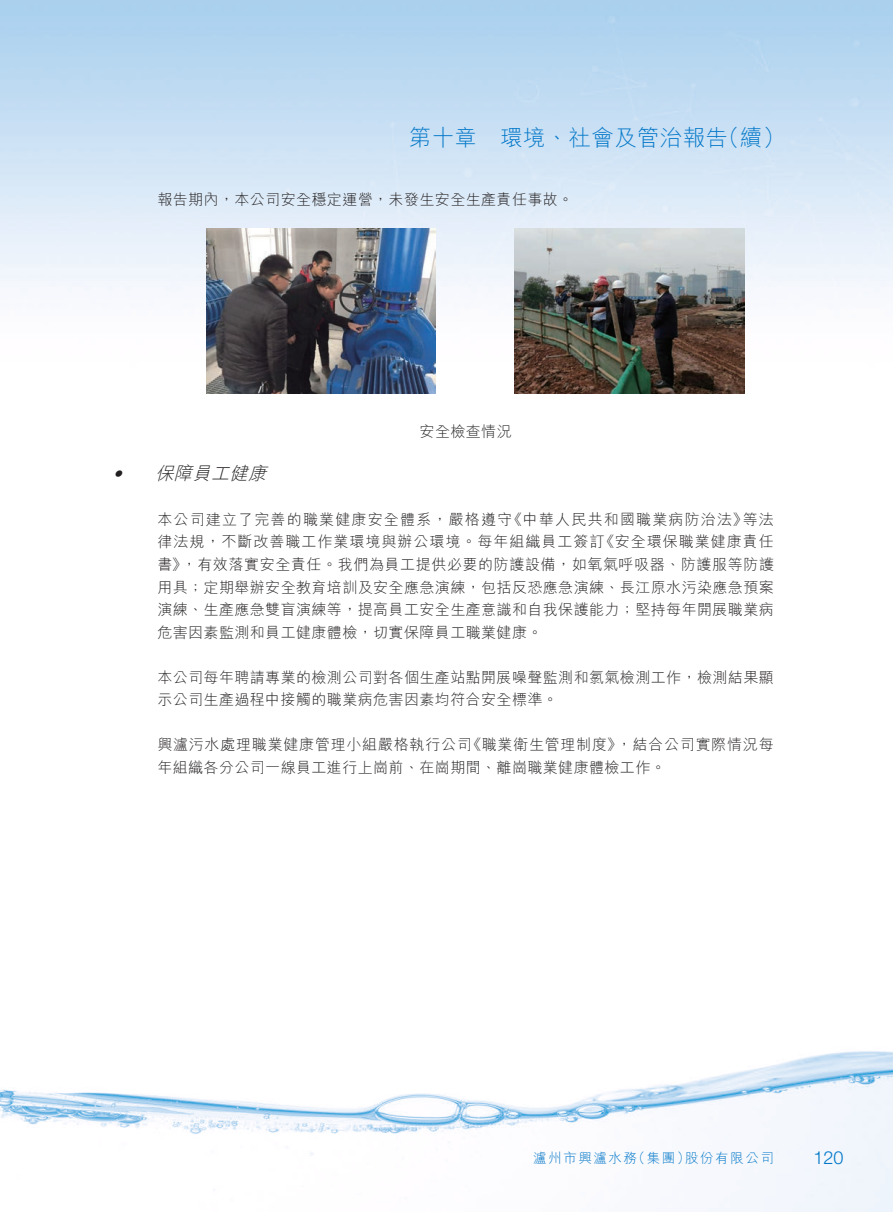
<style>
.page{position:relative;width:893px;height:1212px;background:#fff}
.page>*{position:absolute;margin:0;border:0;box-sizing:border-box;transform-origin:0 0}
.t1{font:300 22.5px "M Hei HK";letter-spacing:.015em;color:#0076c8}
.t2{font:italic 300 18px "M Hei HK";color:#231f20}
.t3{font:300 18px "Helvetica Neue LT Std";color:#0076c8}
.t4{font:italic 300 18px "Helvetica Neue LT Std";color:#231f20}
.t5{font:300 15px/22.5px "M Hei HK";letter-spacing:.03em;color:#231f20}
.t6{font:300 15px "M Hei HK";letter-spacing:.08em;color:#231f20}
.t7{font:300 15px "M Hei HK";letter-spacing:.05em;color:#231f20}
.t8{font:300 15px "M Hei HK";letter-spacing:.065em;color:#231f20}
.t9{font:300 13.5px "M Hei HK";letter-spacing:.115em;color:#0076c8}
</style>
<div class="page">
<img style="left:0;top:0;width:893px;height:1212px">
<img style="left:206px;top:229px;width:230px;height:165px">
<img style="left:515px;top:229px;width:229px;height:165px">
<h1 class="t1" style="left:409px;top:126px;width:70px">第十章</h1>
<h1 class="t1" style="left:717px;top:126px;width:70px">（續(</h1>
<h1 class="t1" style="left:500px;top:126px;width:229px">環境、社會及管治報告</h1>
<p class="t5" style="left:157px;top:188px;width:417px">報告期內，本公司安全穩定運營，未發生安全生產責任事故。</p>
<p class="t4" style="left:113px;top:463px;width:16px">•</p>
<p class="t2" style="left:155px;top:464px;width:117px">保障員工健康</p>
<p class="t5" style="left:420px;top:420px;width:94px">安全檢查情況</p>
<p class="t6" style="left:508px;top:512px;width:241px">《中華人民共和國職業病防治法》</p>
<p class="t6" style="left:157px;top:512px;width:356px">本公司建立了完善的職業健康安全體系，嚴格遵守</p>
<p class="t5" style="left:743px;top:508px;width:33px">等法</p>
<p class="t5" style="left:182px;top:530px;width:594px;text-indent:-24px">律法規，不斷改善職工作業環境與辦公環境。每年組織員工簽訂<br>，有效落實安全責任。我們為員工提供必要的防護設備，如氧氣呼吸器、防護服等防護</p>
<p class="t8" style="left:600px;top:534px;width:176px">《安全環保職業健康責任</p>
<p class="t5" style="left:157px;top:553px;width:618px">書》<br>用具；定期舉辦安全教育培訓及安全應急演練，包括反恐應急演練、長江原水污染應急預案演練、生產應急雙盲演練等，提高員工安全生產意識和自我保護能力；堅持每年開展職業病危害因素監測和員工健康體檢，切實保障員工職業健康。</p>
<p class="t5" style="left:157px;top:665px;width:618px">本公司每年聘請專業的檢測公司對各個生產站點開展噪聲監測和氯氣檢測工作，檢測結果顯示公司生產過程中接觸的職業病危害因素均符合安全標準。</p>
<p class="t7" style="left:617px;top:737px;width:158px">，結合公司實際情況每</p>
<p class="t7" style="left:467px;top:737px;width:156px">《職業衛生管理制度》</p>
<p class="t5" style="left:157px;top:733px;width:510px">興瀘污水處理職業健康管理小組嚴格執行公司<br>年組織各分公司一線員工進行上崗前、在崗期間、離崗職業健康體檢工作。</p>
<p class="t9" style="left:632px;top:1151px;width:60px">（集團）</p>
<p class="t9" style="left:533px;top:1151px;width:105px">瀘州市興瀘水務</p>
<p class="t9" style="left:685px;top:1151px;width:90px">股份有限公司</p>
<p class="t3" style="left:813px;top:1147px;width:32px">120</p>
</div>
